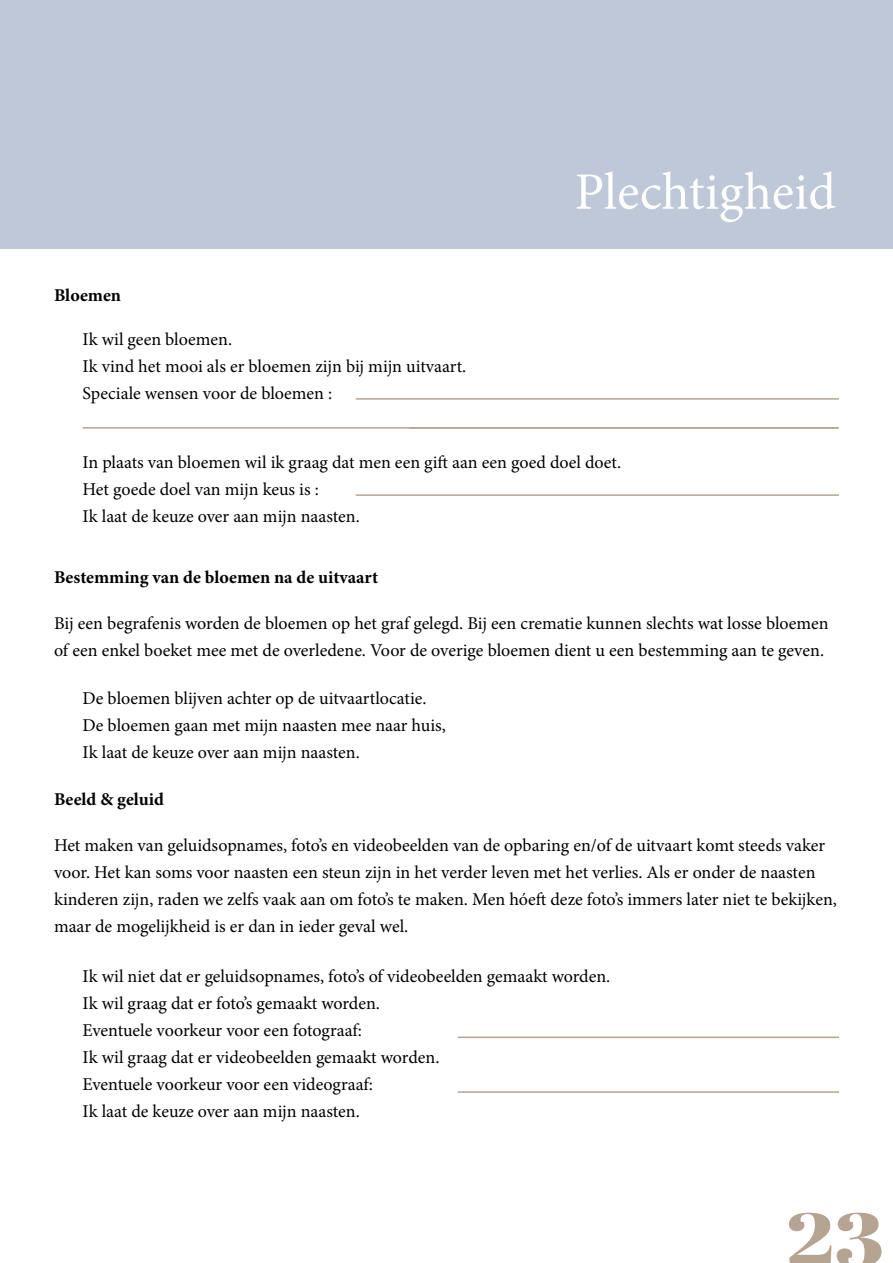
<style>
.page{position:relative;width:893px;height:1263px;background:#fff}
.page>*{position:absolute;margin:0;border:0;box-sizing:border-box;transform-origin:0 0}
.t1{font:75.6px "Abril Fatface";color:#b5a492;scale:1.16 1}
.t2{font:52.5px "Minion Pro";color:#fff}
.t3{font:18px/27px "Minion Pro";color:#000}
.t4{font:700 18px "Minion Pro";color:#000}
</style>
<div class="page">
<div style="left:0;top:0;width:893px;height:249px;background:#bec8d8"></div>
<hr style="left:356px;top:398px;width:483px;height:2px;background:#b5a492">
<hr style="left:356px;top:494px;width:483px;height:2px;background:#b5a492">
<hr style="left:83px;top:427px;width:756px;height:2px;background:#b5a492">
<hr style="left:458px;top:1036px;width:381px;height:2px;background:#b5a492">
<hr style="left:458px;top:1091px;width:381px;height:2px;background:#b5a492">
<p class="t4" style="left:54px;top:282px;width:68px">Bloemen</p>
<p class="t3" style="left:83px;top:326px;width:385px">Ik wil geen bloemen.<br>Ik vind het mooi als er bloemen zijn bij mijn uitvaart.<br>Speciale wensen voor de bloemen :</p>
<h2 class="t2" style="left:575px;top:157px;width:263px">Plechtigheid</h2>
<p class="t3" style="left:83px;top:449px;width:540px">In plaats van bloemen wil ik graag dat men een gift aan een goed doel doet.<br>Het goede doel van mijn keus is :<br>Ik laat de keuze over aan mijn naasten.</p>
<p class="t4" style="left:54px;top:564px;width:326px">Bestemming van de bloemen na de uitvaart</p>
<p class="t3" style="left:54px;top:610px;width:776px">Bij een begrafenis worden de bloemen op het graf gelegd. Bij een crematie kunnen slechts wat losse bloemen of een enkel boeket mee met de overledene. Voor de overige bloemen dient u een bestemming aan te geven.</p>
<p class="t3" style="left:83px;top:685px;width:365px">De bloemen blijven achter op de uitvaartlocatie.<br>De bloemen gaan met mijn naasten mee naar huis,<br>Ik laat de keuze over aan mijn naasten.</p>
<p class="t4" style="left:54px;top:786px;width:111px">Beeld &amp; geluid</p>
<p class="t3" style="left:54px;top:832px;width:784px">Het maken van geluidsopnames, foto’s en videobeelden van de opbaring en/of de uitvaart komt steeds vaker voor. Het kan soms voor naasten een steun zijn in het verder leven met het verlies. Als er onder de naasten kinderen zijn, raden we zelfs vaak aan om foto’s te maken. Men hóeft deze foto’s immers later niet te bekijken, maar de mogelijkheid is er dan in ieder geval wel.</p>
<p class="t3" style="left:83px;top:963px;width:529px">Ik wil niet dat er geluidsopnames, foto’s of videobeelden gemaakt worden.<br>Ik wil graag dat er foto’s gemaakt worden.<br>Eventuele voorkeur voor een fotograaf:<br>Ik wil graag dat er videobeelden gemaakt worden.<br>Eventuele voorkeur voor een videograaf:<br>Ik laat de keuze over aan mijn naasten.</p>
<h1 class="t1" style="left:786px;top:1186px;width:86px">23</h1>
</div>
